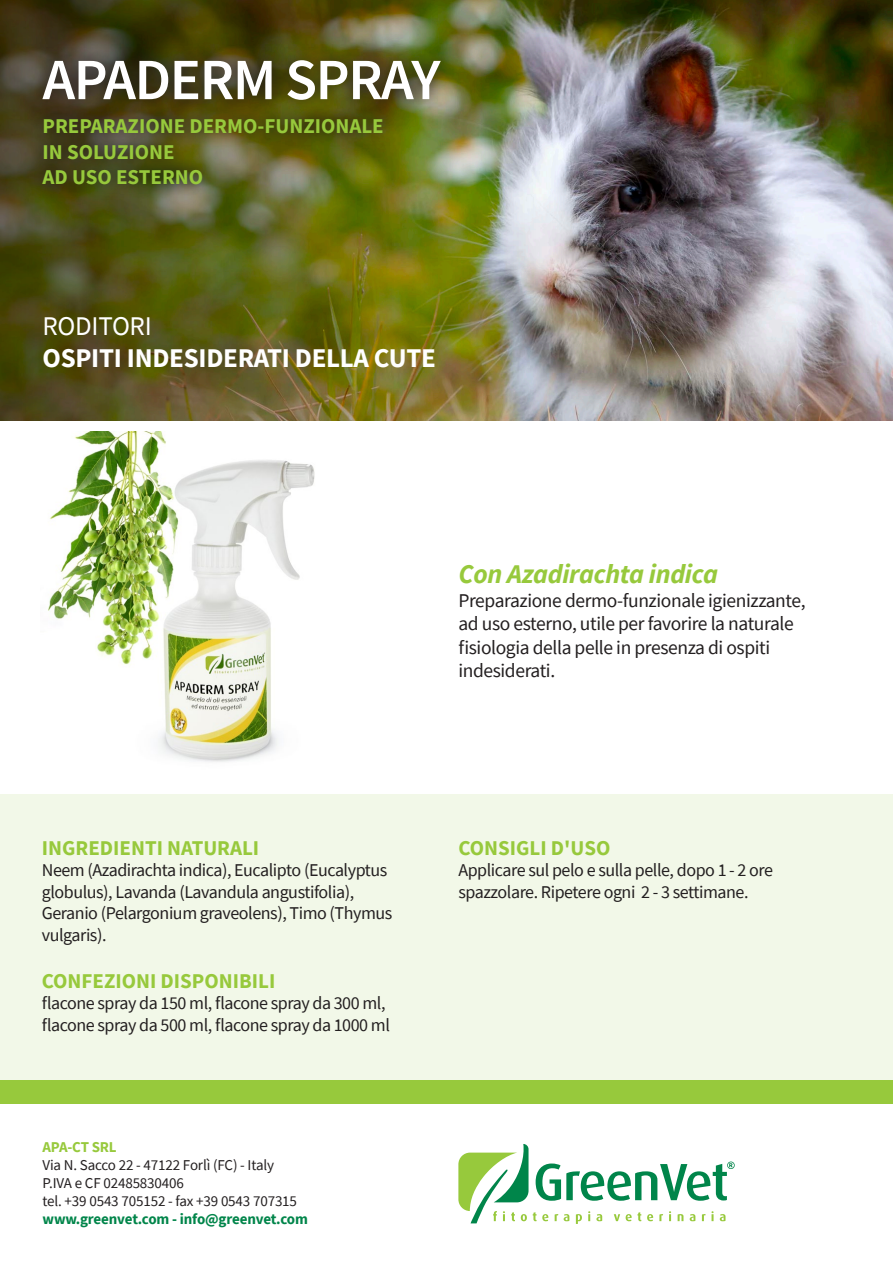
<style>
.page{position:relative;width:893px;height:1263px;background:#fff}
.page>*{position:absolute;margin:0;border:0;box-sizing:border-box;transform-origin:0 0}
.t1{font:600 58.5px "Source Sans Pro";letter-spacing:-.025em;color:#fff}
.t2{font:700 27px "Source Sans Pro";letter-spacing:-.01em;color:#fff}
.t3{font:italic 700 27px "Source Sans Pro";letter-spacing:-.01em;color:#97c93c}
.t4{font:27px "Source Sans Pro";letter-spacing:-.01em;color:#fff}
.t5{font:700 21px/25.2px "Source Sans Pro";color:#97c93c}
.t6{font:19.5px/23.4px "Source Sans Pro";letter-spacing:-.02em;color:#231f20}
.t7{font:18px/21.6px "Source Sans Pro";letter-spacing:-.025em;color:#231f20}
.t8{font:15px/18px "Source Sans Pro";letter-spacing:-.01em;color:#231f20}
.t9{font:700 15px "Source Sans Pro";letter-spacing:-.01em;color:#00854a}
.t10{font:700 15px "Source Sans Pro";letter-spacing:-.01em;color:#97c93c}
</style>
<div class="page">
<img style="left:563px;top:0;width:330px;height:421px">
<div style="left:0;top:794px;width:893px;height:309px;background:#f2f8e8"></div>
<svg style="left:458px;top:1144px;width:277px;height:80px"></svg>
<div style="left:0;top:1080px;width:893px;height:23px;background:#97c93c"></div>
<img style="left:0;top:0;width:563px;height:421px">
<img style="left:30px;top:47px;width:423px;height:151px">
<img style="left:47px;top:432px;width:268px;height:330px">
<p class="t1" style="left:43px;top:41px;width:400px">APADERM SPRAY</p>
<p class="t5" style="left:43px;top:113px;width:343px">PREPARAZIONE DERMO-FUNZIONALE<br>IN SOLUZIONE<br>AD USO ESTERNO</p>
<p class="t4" style="left:43px;top:309px;width:111px">RODITORI</p>
<p class="t2" style="left:43px;top:340px;width:395px">OSPITI INDESIDERATI DELLA CUTE</p>
<p class="t5" style="left:42px;top:835px;width:219px">INGREDIENTI NATURALI</p>
<p class="t7" style="left:42px;top:859px;width:352px">Neem (Azadirachta indica), Eucalipto (Eucalyptus globulus), Lavanda (Lavandula angustifolia), Geranio (Pelargonium graveolens), Timo (Thymus vulgaris).</p>
<p class="t5" style="left:42px;top:968px;width:235px">CONFEZIONI DISPONIBILI</p>
<p class="t7" style="left:42px;top:992px;width:350px">flacone spray da 150 ml, flacone spray da 300 ml, flacone spray da 500 ml, flacone spray da 1000 ml</p>
<p class="t10" style="left:43px;top:1137px;width:76px">APA-CT SRL</p>
<p class="t8" style="left:43px;top:1156px;width:256px">Via N. Sacco 22 - 47122 Forlì (FC) - Italy<br>P.IVA e CF 02485830406<br>tel. +39 0543 705152 - fax +39 0543 707315</p>
<p class="t9" style="left:43px;top:1209px;width:267px">www.greenvet.com - info@greenvet.com</p>
<p class="t3" style="left:458px;top:556px;width:261px">Con Azadirachta indica</p>
<p class="t6" style="left:458px;top:588px;width:349px">Preparazione dermo-funzionale igienizzante, ad uso esterno, utile per favorire la naturale fisiologia della pelle in presenza di ospiti indesiderati.</p>
<p class="t5" style="left:458px;top:835px;width:153px">CONSIGLI D'USO</p>
<p class="t7" style="left:458px;top:859px;width:316px">Applicare sul pelo e sulla pelle, dopo 1 - 2 ore spazzolare. Ripetere ogni 2 - 3 settimane.</p>
</div>
